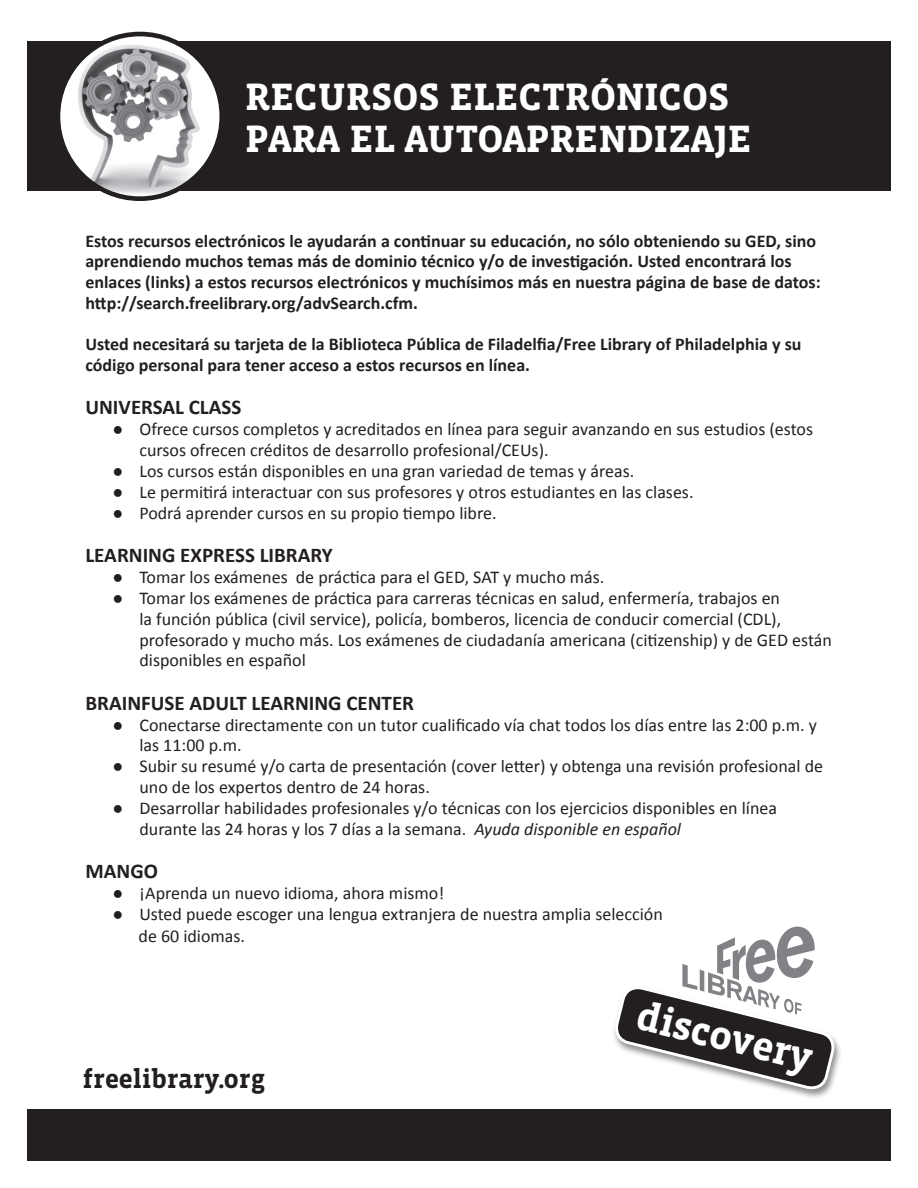
<style>
.page{position:relative;width:918px;height:1188px;background:#fff}
.page>*{position:absolute;margin:0;border:0;box-sizing:border-box;transform-origin:0 0}
.t1{font:700 40.65px "Vista Slab";color:#fff}
.t2{font:700 39px "Vista Slab";color:#fff}
.t3{font:700 27px "Vista Slab";color:#231f20}
.t4{font:700 21px "Calibri";color:#231f20}
.t5{font:18px/21px "Calibri";color:#231f20}
.t6{font:700 18px/20.7px "Calibri";color:#231f20}
.s1{font-style:italic}
</style>
<div class="page">
<div style="left:27px;top:1109px;width:864px;height:52px;background:#231f20"></div>
<div style="left:27px;top:42px;width:864px;height:149px;background:#231f20"></div>
<div style="left:611px;top:985px;width:231px;height:115px;background:#231f20;opacity:.5"></div>
<svg style="left:613px;top:927px;width:223px;height:164px"></svg>
<img style="left:58px;top:34px;width:164px;height:165px;border-radius:82px">
<div style="left:56px;top:32px;width:168px;height:169px;border:5px solid #231f20;border-radius:50%"></div>
<p class="t2" style="left:245px;top:79px;width:486px">RECURSOS ELECTRÓNICOS</p>
<p class="t2" style="left:245px;top:121px;width:508px">PARA EL AUTOAPRENDIZAJE</p>
<p class="t6" style="left:85px;top:230px;width:737px">Estos recursos electrónicos le ayudarán a continuar su educación, no sólo obteniendo su GED, sino aprendiendo muchos temas más de dominio técnico y/o de investigación. Usted encontrará los enlaces (links) a estos recursos electrónicos y muchísimos más en nuestra página de base de datos: http://search.freelibrary.org/advSearch.cfm.</p>
<p class="t6" style="left:85px;top:334px;width:718px">Usted necesitará su tarjeta de la Biblioteca Pública de Filadelfia/Free Library of Philadelphia y su código personal para tener acceso a estos recursos en línea.</p>
<p class="t4" style="left:85px;top:393px;width:158px">UNIVERSAL CLASS</p>
<p class="t5" style="left:139px;top:418px;width:675px;text-indent:-27px">● Ofrece cursos completos y acreditados en línea para seguir avanzando en sus estudios (estos cursos ofrecen créditos de desarrollo profesional/CEUs).</p>
<p class="t5" style="left:113px;top:460px;width:523px">● Los cursos están disponibles en una gran variedad de temas y áreas.</p>
<p class="t5" style="left:113px;top:481px;width:583px">● Le permitirá interactuar con sus profesores y otros estudiantes en las clases.</p>
<p class="t5" style="left:113px;top:502px;width:386px">● Podrá aprender cursos en su propio tiempo libre.</p>
<p class="t4" style="left:85px;top:542px;width:249px">LEARNING EXPRESS LIBRARY</p>
<p class="t5" style="left:113px;top:567px;width:493px">● Tomar los exámenes de práctica para el GED, SAT y mucho más.</p>
<p class="t5" style="left:139px;top:588px;width:694px;text-indent:-27px">● Tomar los exámenes de práctica para carreras técnicas en salud, enfermería, trabajos en<br>la función pública (civil service), policía, bomberos, licencia de conducir comercial (CDL), profesorado y mucho más. Los exámenes de ciudadanía americana (citizenship) y de GED están disponibles en español</p>
<p class="t4" style="left:85px;top:689px;width:330px">BRAINFUSE ADULT LEARNING CENTER</p>
<p class="t5" style="left:139px;top:714px;width:679px;text-indent:-27px">● Conectarse directamente con un tutor cualificado vía chat todos los días entre las 2:00 p.m. y las 11:00 p.m.</p>
<p class="t5" style="left:139px;top:756px;width:685px;text-indent:-27px">● Subir su resumé y/o carta de presentación (cover letter) y obtenga una revisión profesional de uno de los expertos dentro de 24 horas.</p>
<p class="t5" style="left:139px;top:798px;width:639px;text-indent:-27px">● Desarrollar habilidades profesionales y/o técnicas con los ejercicios disponibles en línea durante las 24 horas y los 7 días a la semana. <span class="s1">Ayuda disponible en español</span></p>
<p class="t4" style="left:85px;top:858px;width:74px">MANGO</p>
<p class="t5" style="left:113px;top:883px;width:333px">● ¡Aprenda un nuevo idioma, ahora mismo!</p>
<p class="t5" style="left:113px;top:904px;width:552px">● Usted puede escoger una lengua extranjera de nuestra amplia selección</p>
<p class="t5" style="left:139px;top:926px;width:108px">de 60 idiomas.</p>
<p class="t3" style="left:83px;top:1067px;width:184px">freelibrary.org</p>
<p class="t1" style="left:642px;top:997px;width:181px;rotate:14deg">discovery</p>
</div>
